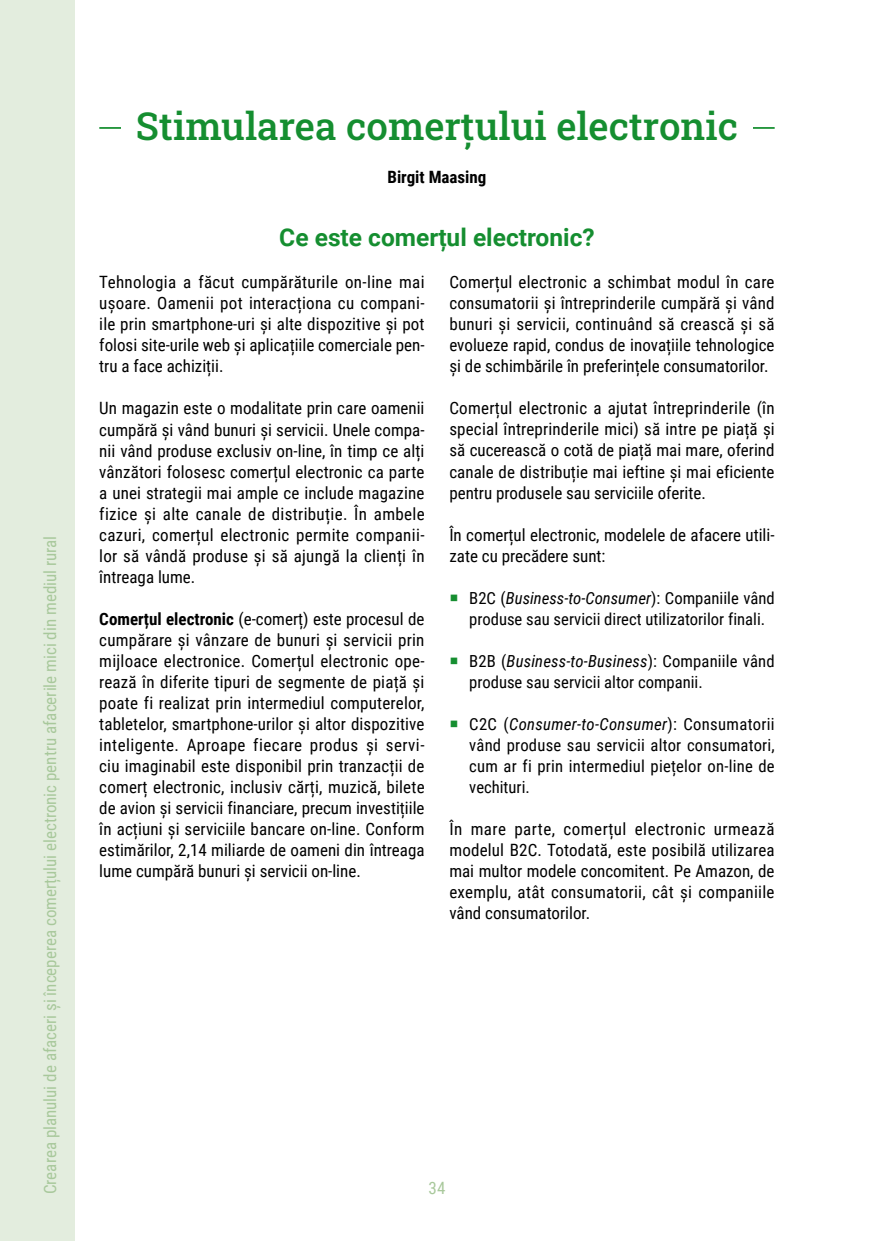
<style>
.page{position:relative;width:874px;height:1241px;background:#fff}
.page>*{position:absolute;margin:0;border:0;box-sizing:border-box;transform-origin:0 0}
.t1{font:500 38.5px "Roboto Slab";color:#158e30}
.t2{font:700 24.5px "Roboto";color:#158e30}
.t3{font:16.97px/21px "Roboto Condensed";color:#000;text-align:justify}
.t4{font:16.97px "Roboto Condensed";color:#a8c89b}
.t5{font:700 16.97px "Roboto Condensed";color:#000}
.t6{font:16.62px/21px "Roboto Condensed";color:#000}
.s1{font-weight:700}
.s2{font-style:italic}
</style>
<div class="page">
<div style="left:0;top:0;width:74px;height:1240px;background:#e3edde"></div>
<hr style="left:99px;top:127px;width:675px;height:2px;background:#158e30">
<div style="left:121px;top:99px;width:631px;height:51px;background:#fff"></div>
<p class="t4" style="left:38px;top:1193px;width:659px;rotate:-90deg">Crearea planului de afaceri și începerea comerțului electronic pentru afacerile mici din mediul rural</p>
<h1 class="t1" style="left:136px;top:99px;width:603px">Stimularea comerțului electronic</h1>
<p class="t5" style="left:387px;top:165px;width:100px">Birgit Maasing</p>
<h2 class="t2" style="left:279px;top:220px;width:317px">Ce este comerțul electronic?</h2>
<p class="t3" style="left:99px;top:271px;width:326px">Tehnologia a făcut cumpărăturile on-line mai ușoare. Oamenii pot interacționa cu compani&shy;ile prin smartphone-uri și alte dispozitive și pot folosi site-urile web și aplicațiile comerciale pen&shy;tru a face achiziții.</p>
<p class="t3" style="left:99px;top:397px;width:326px">Un magazin este o modalitate prin care oamenii cumpără și vând bunuri și servicii. Unele compa&shy;nii vând produse exclusiv on-line, în timp ce alți vânzători folosesc comerțul electronic ca parte a unei strategii mai ample ce include magazine fizice și alte canale de distribuție. În ambele cazuri, comerțul electronic permite companii&shy;lor să vândă produse și să ajungă la clienți în întreaga lume.</p>
<p class="t3" style="left:99px;top:607px;width:326px"><span class="s1">Comerțul electronic</span> (e-comerț) este procesul de cumpărare și vânzare de bunuri și servicii prin mijloace electronice. Comerțul electronic ope&shy;rează în diferite tipuri de segmente de piață și poate fi realizat prin intermediul computerelor, tabletelor, smartphone-urilor și altor dispozitive inteligente. Aproape fiecare produs și servi&shy;ciu imaginabil este disponibil prin tranzacții de comerț electronic, inclusiv cărți, muzică, bilete de avion și servicii financiare, precum investițiile în acțiuni și serviciile bancare on-line. Conform estimărilor, 2,14 miliarde de oameni din întreaga lume cumpără bunuri și servicii on-line.</p>
<p class="t3" style="left:449px;top:271px;width:326px">Comerțul electronic a schimbat modul în care consumatorii și întreprinderile cumpără și vând bunuri și servicii, continuând să crească și să evolueze rapid, condus de inovațiile tehnologice și de schimbările în preferințele consumatorilor.</p>
<p class="t3" style="left:449px;top:397px;width:327px">Comerțul electronic a ajutat întreprinderile (în special întreprinderile mici) să intre pe piață și să cucerească o cotă de piață mai mare, oferind canale de distribuție mai ieftine și mai eficiente pentru produsele sau serviciile oferite.</p>
<p class="t3" style="left:449px;top:523px;width:326px">În comerțul electronic, modelele de afacere utili&shy;zate cu precădere sunt:</p>
<p class="t6" style="left:469px;top:586px;width:307px">B2C (<span class="s2">Business-to-Consumer</span>): Companiile vând produse sau servicii direct utilizatorilor finali.</p>
<p class="t6" style="left:469px;top:649px;width:307px">B2B (<span class="s2">Business-to-Business</span>): Companiile vând produse sau servicii altor companii.</p>
<p class="t6" style="left:469px;top:712px;width:307px;text-align:justify">C2C (<span class="s2">Consumer-to-Consumer</span>): Consumatorii vând produse sau servicii altor consumatori, cum ar fi prin intermediul piețelor on-line de vechituri.</p>
<p class="t3" style="left:449px;top:817px;width:326px">În mare parte, comerțul electronic urmează modelul B2C. Totodată, este posibilă utilizarea mai multor modele concomitent. Pe Amazon, de exemplu, atât consumatorii, cât și companiile vând consumatorilor.</p>
<p class="t4" style="left:428px;top:1175px;width:18px">34</p>
</div>
